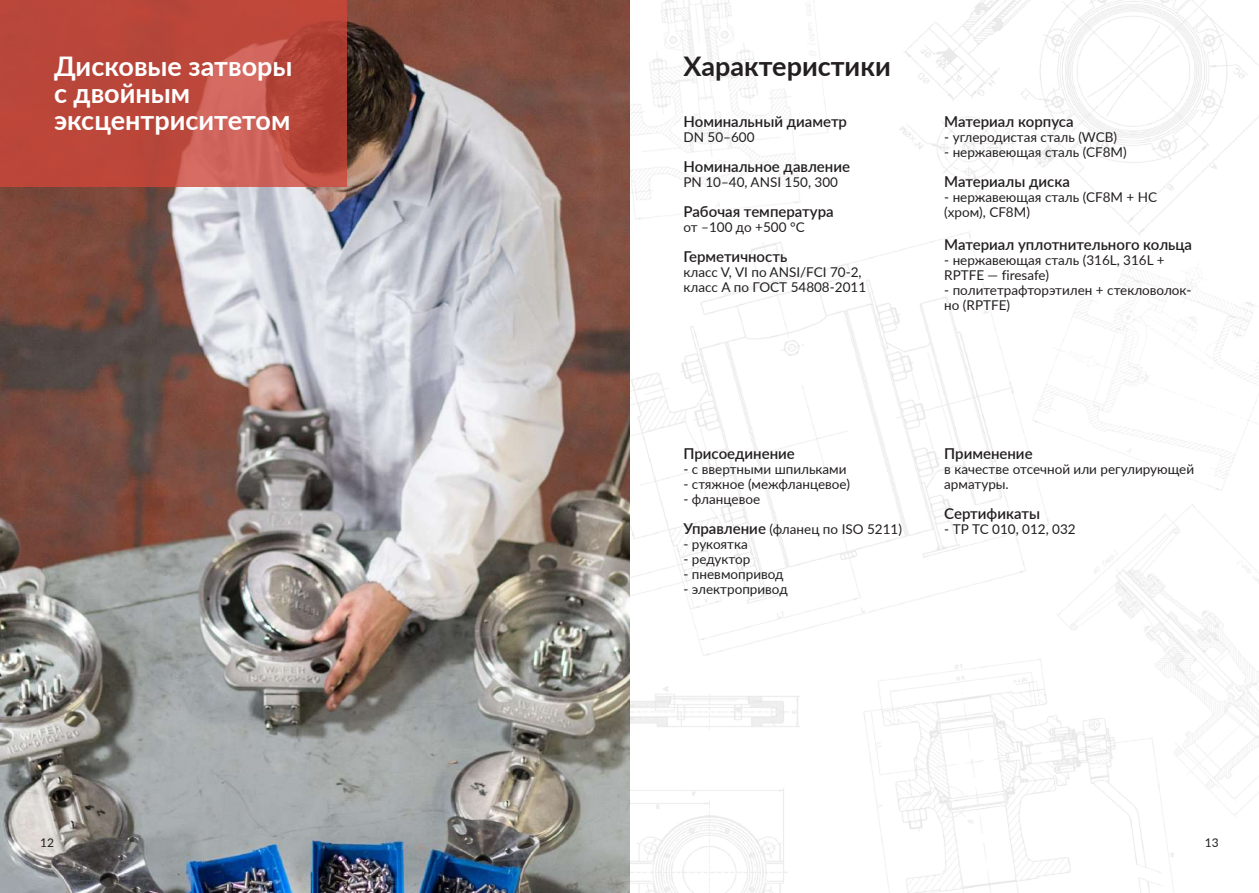
<style>
.page{position:relative;width:1259px;height:893px;background:#fff}
.page>*{position:absolute;margin:0;border:0;box-sizing:border-box;transform-origin:0 0}
.t1{font:700 27px/27px "Lato";color:#fff}
.t2{font:700 27px "Lato";color:#231f20}
.t3{font:600 15px "Lato";color:#231f20}
.t4{font:13.5px/15px "Lato";color:#231f20}
.t5{font:12px "Lato";color:#231f20}
.s1{font-weight:600;font-size:15px}
</style>
<div class="page">
<img style="left:0;top:0;width:1259px;height:893px">
<svg style="left:0;top:0;width:347px;height:187px;background:#bc4b3f"></svg>
<h1 class="t1" style="left:54px;top:51px;width:240px">Дисковые затворы с двойным эксцентриситетом</h1>
<p class="t5" style="left:40px;top:834px;width:15px">12</p>
<h1 class="t2" style="left:683px;top:46px;width:209px">Характеристики</h1>
<p class="t3" style="left:683px;top:111px;width:165px">Номинальный диаметр</p>
<p class="t4" style="left:683px;top:129px;width:72px">DN 50–600</p>
<p class="t3" style="left:683px;top:156px;width:168px">Номинальное давление</p>
<p class="t4" style="left:683px;top:174px;width:156px">PN 10–40, ANSI 150, 300</p>
<p class="t3" style="left:683px;top:201px;width:152px">Рабочая температура</p>
<p class="t4" style="left:683px;top:219px;width:123px">от –100 до +500 °С</p>
<p class="t3" style="left:683px;top:246px;width:105px">Герметичность</p>
<p class="t4" style="left:683px;top:264px;width:184px">класс V, VI по ANSI/FCI 70-2, класс А по ГОСТ 54808-2011</p>
<p class="t3" style="left:944px;top:111px;width:131px">Материал корпуса</p>
<p class="t4" style="left:944px;top:129px;width:174px">- углеродистая сталь (WCB)</p>
<p class="t4" style="left:944px;top:144px;width:184px">- нержавеющая сталь (CF8M)</p>
<p class="t3" style="left:944px;top:171px;width:127px">Материалы диска</p>
<p class="t4" style="left:944px;top:189px;width:214px">- нержавеющая сталь (CF8M + HC (хром), CF8M)</p>
<p class="t3" style="left:944px;top:234px;width:249px">Материал уплотнительного кольца</p>
<p class="t4" style="left:944px;top:252px;width:222px">- нержавеющая сталь (316L, 316L +<br>RPTFE — firesafe)</p>
<p class="t4" style="left:944px;top:282px;width:249px">- политетрафторэтилен + стекловолок&shy;но (RPTFE)</p>
<p class="t3" style="left:683px;top:442px;width:113px">Присоединение</p>
<p class="t4" style="left:683px;top:461px;width:164px">- с ввертными шпильками</p>
<p class="t4" style="left:683px;top:476px;width:168px">- стяжное (межфланцевое)</p>
<p class="t4" style="left:683px;top:491px;width:78px">- фланцевое</p>
<p class="t4" style="left:683px;top:521px;width:220px"><span class="s1">Управление</span> (фланец по ISO 5211)</p>
<p class="t4" style="left:683px;top:536px;width:66px">- рукоятка</p>
<p class="t4" style="left:683px;top:551px;width:68px">- редуктор</p>
<p class="t4" style="left:683px;top:566px;width:102px">- пневмопривод</p>
<p class="t4" style="left:683px;top:581px;width:106px">- электропривод</p>
<p class="t3" style="left:944px;top:442px;width:90px">Применение</p>
<p class="t4" style="left:944px;top:461px;width:251px">в качестве отсечной или регулирующей арматуры.</p>
<p class="t3" style="left:944px;top:502px;width:97px">Сертификаты</p>
<p class="t4" style="left:944px;top:521px;width:133px">- ТР ТС 010, 012, 032</p>
<p class="t5" style="left:1205px;top:834px;width:15px">13</p>
</div>
